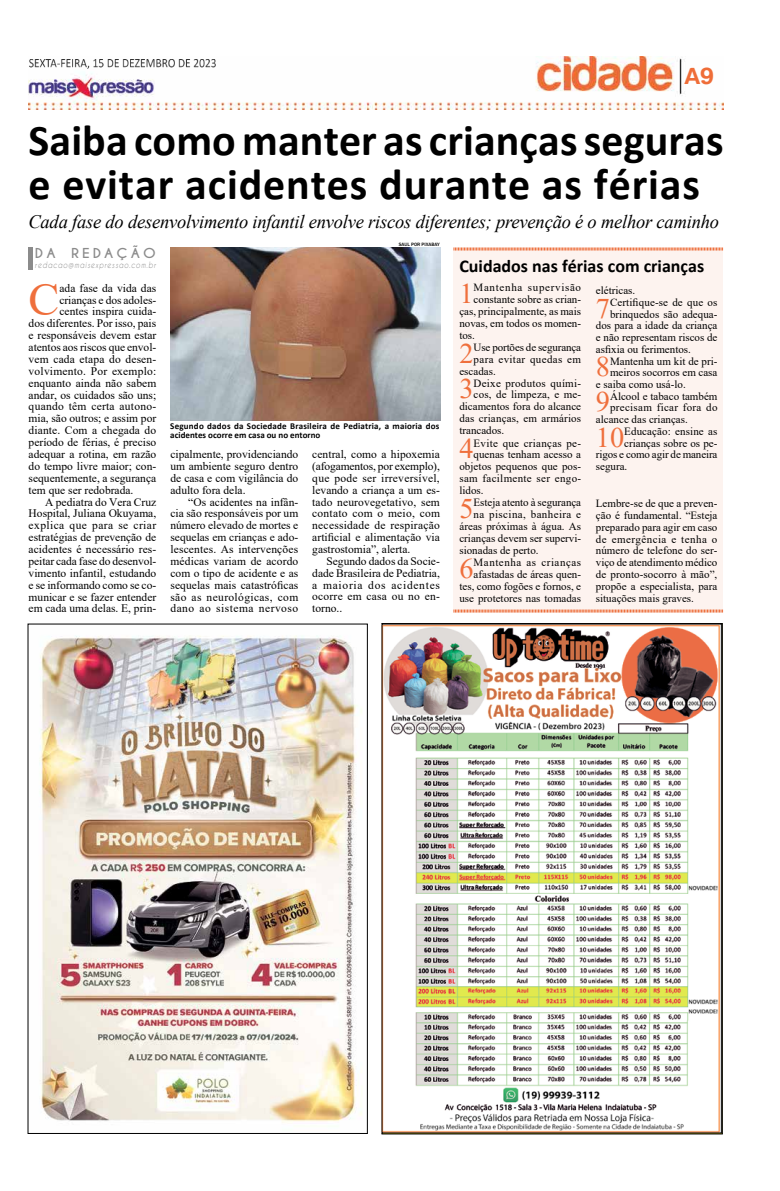
<style>
.page{position:relative;width:780px;height:1191px;background:#fff}
.page>*{position:absolute;margin:0;border:0;box-sizing:border-box;transform-origin:0 0}
.t1{font:46.2px "Times New Roman";color:#ef6f3c}
.t2{font:700 44px/44px "Calibri";letter-spacing:.005em;color:#000}
.t3{font:28.4px "Times New Roman";color:#ef6f3c}
.t4{font:24px "Harabara";color:#ef6d38}
.t5{font:italic 19px "Times New Roman";letter-spacing:-.01em;color:#000}
.t6{font:700 18px "Calibri";color:#000}
.t7{font:700 12.9px "Caviar Dreams";letter-spacing:.22em;color:#8b8b8b;scale:1.07 1}
.t8{font:11.5px/11.9px "Times New Roman";color:#000;text-align:justify}
.t9{font:11.5px "Times New Roman";letter-spacing:.02em;color:#000}
.t10{font:11.5px "Times New Roman";letter-spacing:.025em;color:#000}
.t11{font:11.5px "Times New Roman";letter-spacing:.035em;color:#000}
.t12{font:11px/11.8px "Times New Roman";color:#000;text-align:right}
.t13{font:11px "Times New Roman";letter-spacing:.03em;color:#000}
.t14{font:11px "Times New Roman";letter-spacing:.025em;color:#000}
.t15{font:11px "Times New Roman";letter-spacing:.035em;color:#000}
.t16{font:11px "Times New Roman";letter-spacing:.06em;color:#000}
.t17{font:700 9px/9px "Calibri";letter-spacing:.02em;color:#000}
.t18{font:italic 8.3px "Caviar Dreams";letter-spacing:.11em;color:#8b8b8b;scale:.83 1}
.t19{font:500 4.9px "Franklin Gothic";color:#000}
</style>
<div class="page">
<img style="left:29px;top:57px;width:694px;height:53px">
<img style="left:29px;top:59px;width:186px;height:9px">
<img style="left:170px;top:247px;width:270px;height:174px">
<div style="left:28px;top:247px;width:5px;height:23px;background:#8b8b8b"></div>
<img style="left:39px;top:636px;width:323px;height:487px">
<img style="left:383px;top:625px;width:336px;height:506px">
<div style="left:453px;top:247px;width:269px;height:365px;background:#fdf3ef"></div>
<svg style="left:453px;top:609px;width:270px;height:3px"></svg>
<svg style="left:453px;top:247px;width:270px;height:3px"></svg>
<h3 class="t4" style="left:684px;top:63px;width:31px">A9</h3>
<h2 class="t2" style="left:29px;top:118px;width:696px">Saiba como manter as crianças seguras e evitar acidentes durante as férias</h2>
<h3 class="t5" style="left:28px;top:209px;width:692px">Cada fase do desenvolvimento infantil envolve riscos diferentes; prevenção é o melhor caminho</h3>
<p class="t7" style="left:35px;top:245px;width:114px">DA REDAÇÃO</p>
<p class="t18" style="left:35px;top:260px;width:147px">redacao@maisexpressao.com.br</p>
<h1 class="t1" style="left:29px;top:267px;width:32px">C</h1>
<p class="t8" style="left:59px;top:282px;width:98px">ada fase da vida das</p>
<p class="t8" style="left:59px;top:294px;width:98px">crianças e dos adoles-</p>
<p class="t8" style="left:59px;top:305px;width:98px">centes inspira cuida-</p>
<p class="t8" style="left:29px;top:317px;width:129px">dos diferentes. Por isso, pais</p>
<p class="t8" style="left:29px;top:329px;width:129px">e responsáveis devem estar</p>
<p class="t8" style="left:29px;top:341px;width:129px">atentos aos riscos que envol-</p>
<p class="t8" style="left:29px;top:353px;width:129px">vem cada etapa do desen-</p>
<p class="t9" style="left:29px;top:363px;width:129px">volvimento. Por exemplo:</p>
<p class="t8" style="left:29px;top:376px;width:129px">enquanto ainda não sabem</p>
<p class="t8" style="left:29px;top:388px;width:129px">andar, os cuidados são uns;</p>
<p class="t10" style="left:29px;top:398px;width:129px">quando têm certa autono-</p>
<p class="t8" style="left:29px;top:412px;width:129px">mia, são outros; e assim por</p>
<p class="t8" style="left:29px;top:424px;width:129px">diante. Com a chegada do</p>
<p class="t8" style="left:29px;top:436px;width:129px">período de férias, é preciso</p>
<p class="t8" style="left:29px;top:448px;width:129px">adequar a rotina, em razão</p>
<p class="t8" style="left:29px;top:460px;width:129px">do tempo livre maior; con-</p>
<p class="t8" style="left:29px;top:471px;width:129px">sequentemente, a segurança</p>
<p class="t8" style="left:29px;top:483px;width:106px">tem que ser redobrada.</p>
<p class="t8" style="left:45px;top:495px;width:113px">A pediatra do Vera Cruz</p>
<p class="t8" style="left:29px;top:507px;width:129px">Hospital, Juliana Okuyama,</p>
<p class="t11" style="left:29px;top:517px;width:129px">explica que para se criar</p>
<p class="t8" style="left:29px;top:531px;width:129px">estratégias de prevenção de</p>
<p class="t8" style="left:29px;top:543px;width:129px">acidentes é necessário res-</p>
<p class="t8" style="left:29px;top:555px;width:129px">peitar cada fase do desenvol-</p>
<p class="t8" style="left:29px;top:566px;width:129px">vimento infantil, estudando</p>
<p class="t8" style="left:29px;top:578px;width:129px">e se informando como se co-</p>
<p class="t8" style="left:29px;top:590px;width:129px">municar e se fazer entender</p>
<p class="t8" style="left:29px;top:602px;width:129px">em cada uma delas. E, prin-</p>
<p class="t19" style="left:399px;top:241px;width:43px">SAUL POR PIXABAY</p>
<p class="t17" style="left:170px;top:422px;width:271px">Segundo dados da Sociedade Brasileira de Pediatria, a maioria dos acidentes ocorre em casa ou no entorno</p>
<p class="t8" style="left:170px;top:448px;width:129px">cipalmente, providenciando um ambiente seguro dentro de casa e com vigilância do adulto fora dela.</p>
<p class="t8" style="left:170px;top:495px;width:129px;text-indent:18px">“Os acidentes na infân&shy;cia são responsáveis por um número elevado de mortes e sequelas em crianças e ado&shy;lescentes. As intervenções médicas variam de acordo com o tipo de acidente e as sequelas mais catastróficas são as neurológicas, com dano ao sistema nervoso</p>
<p class="t8" style="left:312px;top:448px;width:129px">central, como a hipoxemia (afogamentos, por exemplo), que pode ser irreversível, levando a criança a um es&shy;tado neurovegetativo, sem contato com o meio, com necessidade de respiração artificial e alimentação via gastrostomia”, alerta.</p>
<p class="t8" style="left:312px;top:555px;width:129px;text-indent:14px">Segundo dados da Socie&shy;dade Brasileira de Pediatria, a maioria dos acidentes ocorre em casa ou no en&shy;torno..</p>
<h3 class="t6" style="left:459px;top:253px;width:246px">Cuidados nas férias com crianças</h3>
<h3 class="t3" style="left:459px;top:273px;width:16px">1</h3>
<p class="t16" style="left:473px;top:280px;width:109px">Mantenha supervisão</p>
<p class="t12" style="left:596px;top:284px;width:41px">elétricas.</p>
<h3 class="t3" style="left:596px;top:288px;width:16px">7</h3>
<p class="t12" style="left:610px;top:296px;width:109px">Certifique-se de que os</p>
<p class="t12" style="left:473px;top:293px;width:109px">constante sobre as crian-</p>
<p class="t12" style="left:459px;top:305px;width:123px">ças, principalmente, as mais</p>
<p class="t12" style="left:459px;top:317px;width:123px">novas, em todos os momen-</p>
<p class="t12" style="left:459px;top:329px;width:17px">tos.</p>
<h3 class="t3" style="left:459px;top:333px;width:16px">2</h3>
<p class="t12" style="left:473px;top:341px;width:109px">Use portões de segurança</p>
<p class="t12" style="left:610px;top:307px;width:109px">brinquedos são adequa-</p>
<p class="t12" style="left:596px;top:319px;width:123px">dos para a idade da criança</p>
<p class="t12" style="left:596px;top:331px;width:123px">e não representam riscos de</p>
<p class="t12" style="left:596px;top:343px;width:97px">asfixia ou ferimentos.</p>
<h3 class="t3" style="left:596px;top:347px;width:16px">8</h3>
<p class="t12" style="left:610px;top:355px;width:109px">Mantenha um kit de pri-</p>
<p class="t13" style="left:473px;top:351px;width:109px">para evitar quedas em</p>
<p class="t12" style="left:459px;top:365px;width:38px">escadas.</p>
<h3 class="t3" style="left:459px;top:369px;width:16px">3</h3>
<p class="t14" style="left:473px;top:375px;width:109px">Deixe produtos quími-</p>
<p class="t12" style="left:610px;top:366px;width:109px">meiros socorros em casa</p>
<p class="t12" style="left:596px;top:378px;width:91px">e saiba como usá-lo.</p>
<h3 class="t3" style="left:596px;top:382px;width:16px">9</h3>
<p class="t12" style="left:610px;top:390px;width:109px">Álcool e tabaco também</p>
<p class="t12" style="left:473px;top:388px;width:109px">cos, de limpeza, e me-</p>
<p class="t12" style="left:459px;top:400px;width:123px">dicamentos fora do alcance</p>
<p class="t12" style="left:459px;top:412px;width:123px">das crianças, em armários</p>
<p class="t12" style="left:459px;top:424px;width:46px">trancados.</p>
<h3 class="t3" style="left:459px;top:428px;width:16px">4</h3>
<p class="t14" style="left:473px;top:435px;width:109px">Evite que crianças pe-</p>
<p class="t13" style="left:610px;top:400px;width:109px">precisam ficar fora do</p>
<p class="t12" style="left:596px;top:413px;width:93px">alcance das crianças.</p>
<h3 class="t3" style="left:596px;top:417px;width:30px">10</h3>
<p class="t12" style="left:624px;top:425px;width:95px">Educação: ensine as</p>
<p class="t12" style="left:624px;top:436px;width:95px">crianças sobre os pe-</p>
<p class="t12" style="left:596px;top:448px;width:123px">rigos e como agir de maneira</p>
<p class="t12" style="left:596px;top:460px;width:33px">segura.</p>
<p class="t12" style="left:596px;top:497px;width:123px;text-align:justify">Lembre-se de que a preven&shy;ção é fundamental. “Esteja preparado para agir em caso de emergência e tenha o número de telefone do ser&shy;viço de atendimento médico de pronto-socorro à mão”, propõe a especialista, para situações mais graves.</p>
<p class="t12" style="left:473px;top:448px;width:109px">quenas tenham acesso a</p>
<p class="t12" style="left:459px;top:460px;width:123px">objetos pequenos que pos-</p>
<p class="t13" style="left:459px;top:471px;width:123px">sam facilmente ser engo-</p>
<p class="t12" style="left:459px;top:484px;width:26px">lidos.</p>
<h3 class="t3" style="left:459px;top:488px;width:16px">5</h3>
<p class="t12" style="left:473px;top:496px;width:109px">Esteja atento à segurança</p>
<p class="t15" style="left:473px;top:506px;width:109px">na piscina, banheira e</p>
<p class="t12" style="left:459px;top:520px;width:123px">áreas próximas à água. As</p>
<p class="t12" style="left:459px;top:532px;width:123px">crianças devem ser supervi-</p>
<p class="t12" style="left:459px;top:544px;width:81px">sionadas de perto.</p>
<h3 class="t3" style="left:459px;top:548px;width:16px">6</h3>
<p class="t12" style="left:459px;top:556px;width:123px">Mantenha as crianças afastadas de áreas quen&shy;tes, como fogões e fornos, e use protetores nas tomadas</p>
</div>
